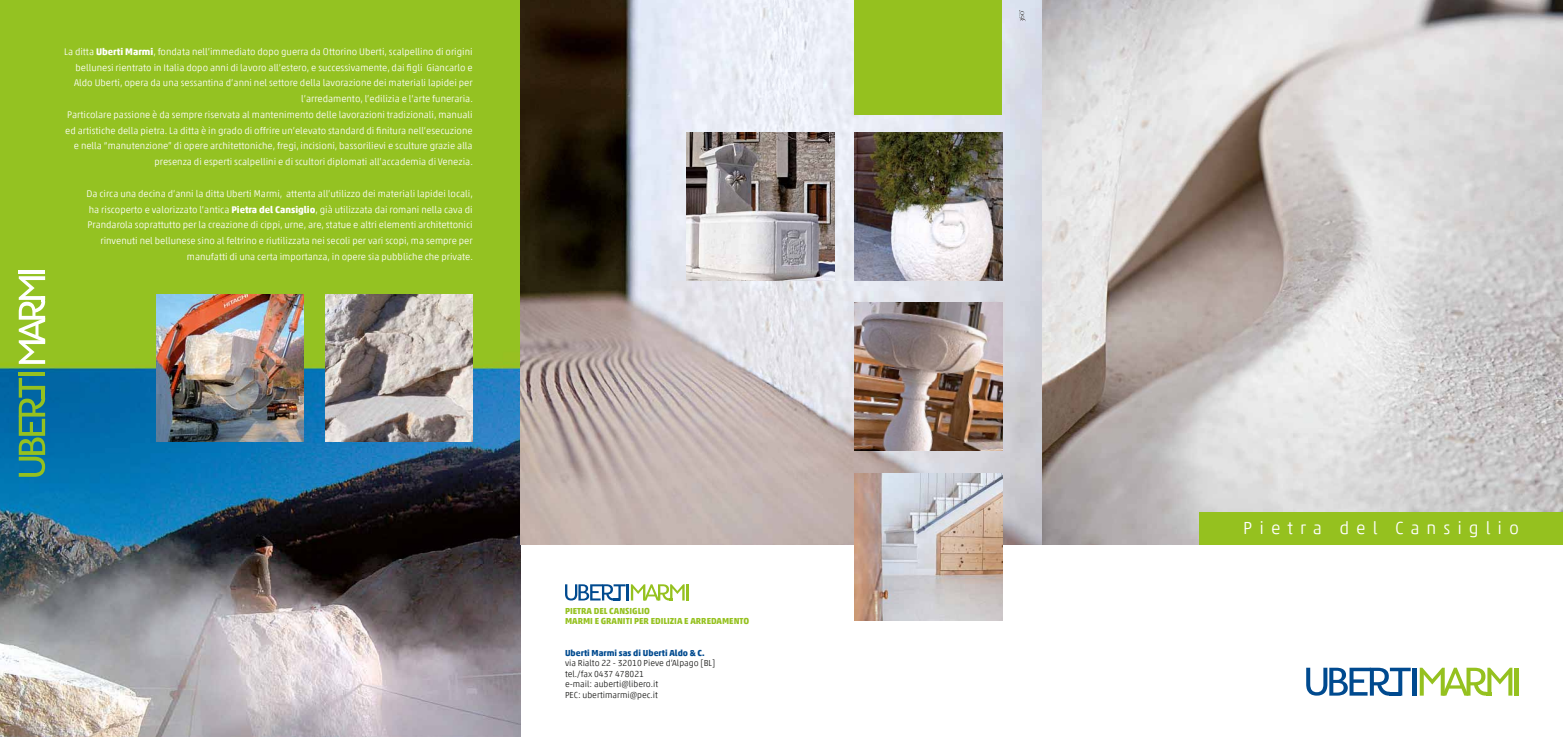
<style>
.page{position:relative;width:1563px;height:737px;background:#fff}
.page>*{position:absolute;margin:0;border:0;box-sizing:border-box;transform-origin:0 0}
.t1{font:300 17.5px "Akko";letter-spacing:.4em;color:#fff}
.t2{font:300 9.62px/15.8px "Akko";color:#fff;text-align:right}
.t3{font:300 8.75px/10.5px "Akko";color:#1d1d1b}
.t4{font:700 8.75px/10.5px "Akko";color:#95c11f}
.t5{font:700 8.75px "Akko";color:#004a8f}
.s1{font-weight:700}
</style>
<div class="page">
<img style="left:0;top:0;width:521px;height:737px">
<img style="left:521px;top:0;width:1042px;height:544px">
<hr style="left:1412px;top:667px;width:4px;height:28px;background:#004a8f">
<hr style="left:1514px;top:667px;width:4px;height:28px;background:#95c11f">
<svg style="left:1306px;top:667px;width:104px;height:28px"></svg>
<svg style="left:1389px;top:691px;width:11px;height:4px"></svg>
<svg style="left:1419px;top:667px;width:93px;height:28px"></svg>
<hr style="left:19px;top:372px;width:26px;height:4px;background:#95c11f">
<svg style="left:19px;top:378px;width:26px;height:99px;background:#408f6d"></svg>
<hr style="left:41px;top:388px;width:4px;height:10px;background:#95c11f">
<hr style="left:19px;top:270px;width:26px;height:4px;background:#fff">
<svg style="left:19px;top:276px;width:26px;height:88px"></svg>
<div style="left:1199px;top:512px;width:364px;height:32px;background:#95c11f"></div>
<svg style="left:565px;top:584px;width:123px;height:16px"></svg>
<img style="left:855px;top:133px;width:147px;height:147px">
<img style="left:325px;top:294px;width:148px;height:148px">
<img style="left:156px;top:294px;width:148px;height:148px">
<div style="left:855px;top:0;width:147px;height:114px;background:#95c11f"></div>
<img style="left:855px;top:473px;width:147px;height:147px">
<img style="left:855px;top:303px;width:147px;height:147px">
<img style="left:687px;top:133px;width:147px;height:147px">
<svg style="left:1019px;top:10px;width:6px;height:11px"></svg>
<p class="t2" style="left:64px;top:44px;width:410px">La ditta <span class="s1">Uberti Marmi</span>, fondata nell’immediato dopo guerra da Ottorino Uberti, scalpellino di origini bellunesi rientrato in Italia dopo anni di lavoro all’estero, e successivamente, dai figli Giancarlo e Aldo Uberti, opera da una sessantina d’anni nel settore della lavorazione dei materiali lapidei per l’arredamento, l’edilizia e l’arte funeraria.<br>Particolare passione è da sempre riservata al mantenimento delle lavorazioni tradizionali, manuali ed artistiche della pietra. La ditta è in grado di offrire un’elevato standard di finitura nell’esecuzione e nella “manutenzione” di opere architettoniche, fregi, incisioni, bassorilievi e sculture grazie alla presenza di esperti scalpellini e di scultori diplomati all’accademia di Venezia.</p>
<p class="t2" style="left:87px;top:185px;width:388px">Da circa una decina d’anni la ditta Uberti Marmi, attenta all’utilizzo dei materiali lapidei locali, ha riscoperto e valorizzato l’antica <span class="s1">Pietra del Cansiglio</span>, già utilizzata dai romani nella cava di Prandarola soprattutto per la creazione di cippi, urne, are, statue e altri elementi architettonici rinvenuti nel bellunese sino al feltrino e riutilizzata nei secoli per vari scopi, ma sempre per manufatti di una certa importanza, in opere sia pubbliche che private.</p>
<p class="t4" style="left:565px;top:605px;width:186px">PIETRA DEL CANSIGLIO<br>MARMI E GRANITI PER EDILIZIA E ARREDAMENTO</p>
<p class="t5" style="left:565px;top:647px;width:141px">Uberti Marmi sas di Uberti Aldo &amp; C.</p>
<p class="t3" style="left:565px;top:658px;width:152px">via Rialto 22 - 32010 Pieve d’Alpago [BL] tel./fax 0437 478021<br>e-mail: auberti@libero.it<br>PEC: ubertimarmi@pec.it</p>
<h1 class="t1" style="left:1243px;top:517px;width:277px">Pietra del Cansiglio</h1>
</div>
